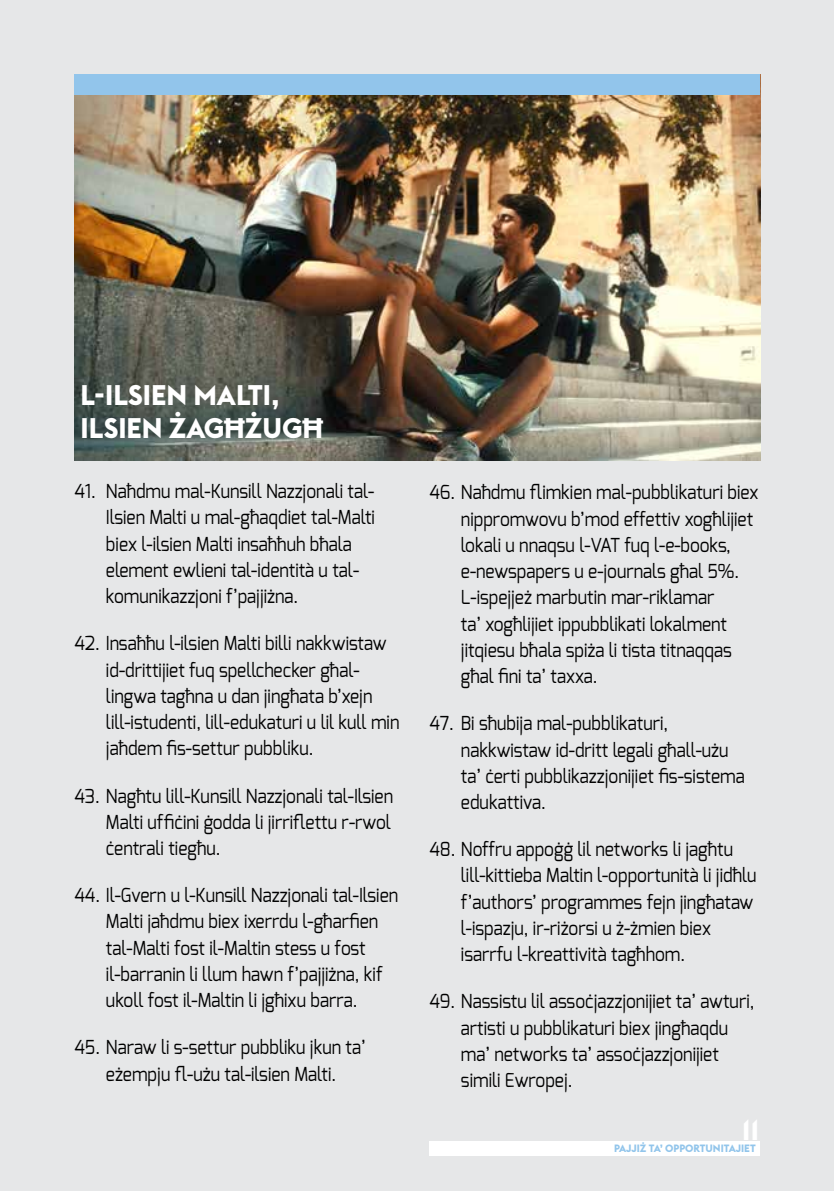
<style>
.page{position:relative;width:834px;height:1191px;background:#fff}
.page>*{position:absolute;margin:0;border:0;box-sizing:border-box;transform-origin:0 0}
.t1{font:700 29.05px "Euclid Flex";color:#fff}
.t2{font:700 28px/33.6px "Euclid Flex";color:#fff}
.t3{font:19.25px/26.2px "Exo";color:#000;scale:.9 1}
.t4{font:700 10.5px "Euclid Flex";color:#92c5eb}
</style>
<div class="page">
<div style="left:0;top:0;width:833px;height:1191px;background:#e6e7e8"></div>
<div style="left:429px;top:1141px;width:330px;height:14px;background:#fff"></div>
<img style="left:74px;top:74px;width:686px;height:386px">
<div style="left:74px;top:74px;width:685px;height:21px;background:#92c5eb"></div>
<h2 class="t2" style="left:81px;top:378px;width:244px">L-ILSIEN MALTI,<br>ILSIEN ŻAGĦŻUGĦ</h2>
<p class="t3" style="left:106px;top:478px;width:300px;text-indent:-31px">41. Naħdmu mal-Kunsill Nazzjonali tal-Ilsien Malti u mal-għaqdiet tal-Malti biex l-ilsien Malti insaħħuh bħala element ewlieni tal-identità u tal&shy;komunikazzjoni f’pajjiżna.</p>
<p class="t3" style="left:106px;top:630px;width:327px;text-indent:-31px">42. Insaħħu l-ilsien Malti billi nakkwistaw id-drittijiet fuq spellchecker għal&shy;lingwa tagħna u dan jingħata b’xejn lill-istudenti, lill-edukaturi u lil kull min jaħdem fis-settur pubbliku.</p>
<p class="t3" style="left:106px;top:782px;width:320px;text-align:justify;text-indent:-31px">43. Nagħtu lill-Kunsill Nazzjonali tal-Ilsien Malti uffiċini ġodda li jirriflettu r-rwol ċentrali tiegħu.</p>
<p class="t3" style="left:106px;top:882px;width:326px;text-indent:-31px">44. Il-Gvern u l-Kunsill Nazzjonali tal-Ilsien Malti jaħdmu biex ixerrdu l-għarfien tal-Malti fost il-Maltin stess u fost il-barranin li llum hawn f’pajjiżna, kif ukoll fost il-Maltin li jgħixu barra.</p>
<p class="t3" style="left:74px;top:1034px;width:325px;text-align:center">45. Naraw li s-settur pubbliku jkun ta’ eżempju fl-użu tal-ilsien Malti.</p>
<p class="t3" style="left:461px;top:479px;width:332px;text-indent:-31px">46. Naħdmu flimkien mal-pubblikaturi biex nippromwovu b’mod effettiv xogħlijiet lokali u nnaqsu l-VAT fuq l-e-books, e-newspapers u e-journals għal 5%.<br>L-ispejjeż marbutin mar-riklamar<br>ta’ xogħlijiet ippubblikati lokalment jitqiesu bħala spiża li tista titnaqqas għal fini ta’ taxxa.</p>
<p class="t3" style="left:461px;top:710px;width:317px;text-indent:-31px">47. Bi sħubija mal-pubblikaturi, nakkwistaw id-dritt legali għall-użu ta’ ċerti pubblikazzjonijiet fis-sistema edukattiva.</p>
<p class="t3" style="left:461px;top:836px;width:330px;text-indent:-31px">48. Noffru appoġġ lil networks li jagħtu lill-kittieba Maltin l-opportunità li jidħlu f’authors’ programmes fejn jingħataw l-ispazju, ir-riżorsi u ż-żmien biex isarrfu l-kreattività tagħhom.</p>
<p class="t3" style="left:461px;top:988px;width:327px;text-indent:-31px">49. Nassistu lil assoċjazzjonijiet ta’ awturi, artisti u pubblikaturi biex jingħaqdu ma’ networks ta’ assoċjazzjonijiet simili Ewropej.</p>
<h1 class="t1" style="left:741px;top:1112px;width:19px">11</h1>
<p class="t4" style="left:614px;top:1142px;width:143px">PAJJIŻ TA’ OPPORTUNITAJIET</p>
</div>
